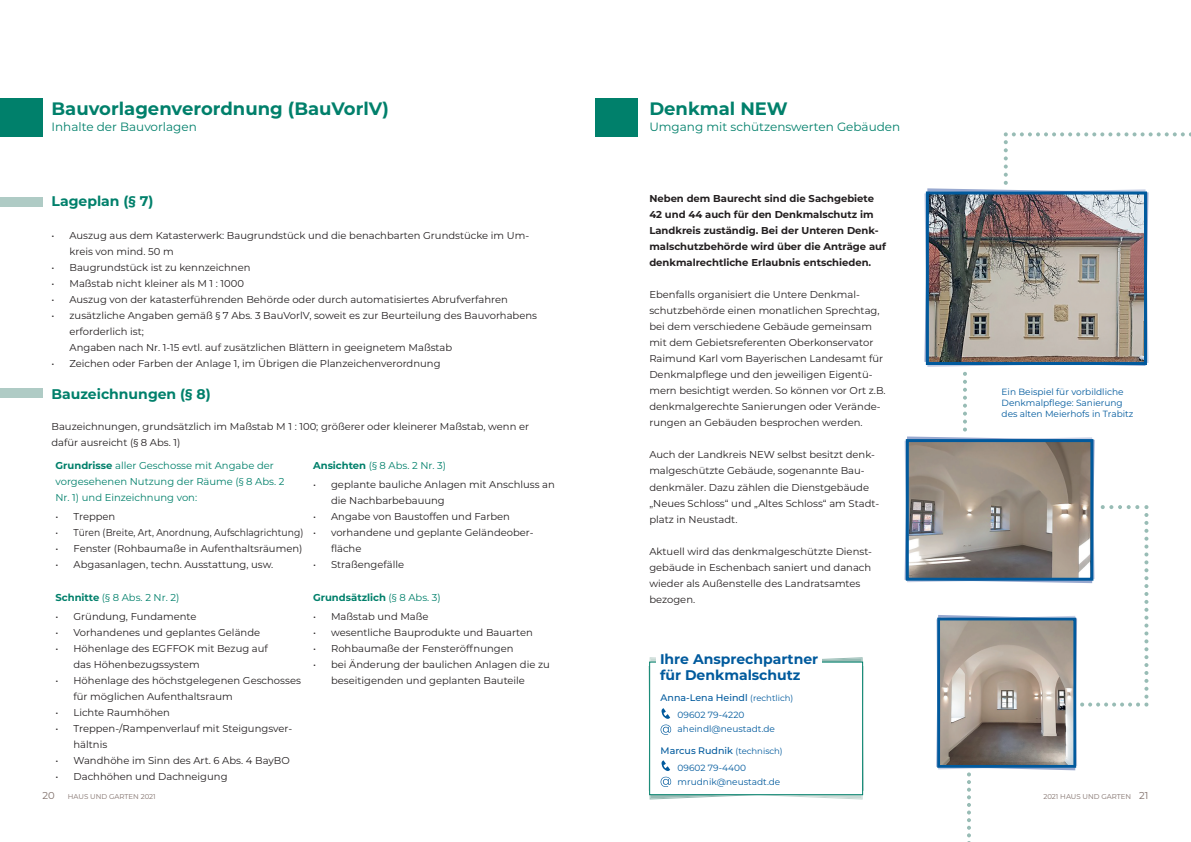
<style>
.page{position:relative;width:1191px;height:842px;background:#fff}
.page>*{position:absolute;margin:0;border:0;box-sizing:border-box;transform-origin:0 0}
.t1{font:700 18px "Montserrat";color:#00806b}
.t2{font:700 14px/16.8px "Montserrat";color:#015a9d}
.t3{font:700 14px "Montserrat";color:#00806b}
.t4{font:12px "Montserrat";color:#00806b}
.t5{font:10px/16px "Montserrat";color:#231f20}
.t6{font:700 10px/16px "Montserrat";color:#231f20}
.t7{font:10px/16px "Montserrat";color:#00806b}
.t8{font:10px "Montserrat";color:#231f20;scale:.92 1}
.t9{font:700 10px "Montserrat";color:#00806b}
.t10{font:10px "Montserrat";color:#80706b}
.t11{font:500 9.5px "Montserrat";color:#015a9d}
.t12{font:9px/14px "Montserrat";color:#015a9d}
.t13{font:7px "Montserrat";color:#80706b}
.s1{font-weight:700}
.s2{font-weight:400}
.s3{font-weight:400;font-size:8.5px}
.s4{font-size:10px}
</style>
<div class="page">
<div style="left:0;top:98px;width:43px;height:38px;background:#00806b"></div>
<svg style="left:904px;top:132px;width:287px;height:710px"></svg>
<svg style="left:648px;top:657px;width:215px;height:142px"></svg>
<div style="left:0;top:197px;width:43px;height:10px;background:#afcbc5"></div>
<div style="left:0;top:388px;width:43px;height:10px;background:#afcbc5"></div>
<div style="left:595px;top:98px;width:43px;height:38px;background:#00806b"></div>
<h1 class="t1" style="left:51px;top:96px;width:339px">Bauvorlagenverordnung (BauVorlV)</h1>
<p class="t4" style="left:51px;top:119px;width:147px">Inhalte der Bauvorlagen</p>
<h2 class="t3" style="left:51px;top:191px;width:104px">Lageplan (§ 7)</h2>
<p class="t5" style="left:69px;top:227px;width:461px;text-indent:-18px">• Auszug aus dem Katasterwerk: Baugrundstück und die benachbarten Grundstücke im Um&shy;kreis von mind. 50 m</p>
<p class="t5" style="left:51px;top:259px;width:200px">• Baugrundstück ist zu kennzeichnen</p>
<p class="t5" style="left:51px;top:275px;width:194px">• Maßstab nicht kleiner als M 1 : 1000</p>
<p class="t5" style="left:51px;top:291px;width:458px">• Auszug von der katasterführenden Behörde oder durch automatisiertes Abrufverfahren</p>
<p class="t5" style="left:69px;top:307px;width:469px;text-indent:-18px">• zusätzliche Angaben gemäß § 7 Abs. 3 BauVorlV, soweit es zur Beurteilung des Bauvorhabens erforderlich ist;<br>Angaben nach Nr. 1-15 evtl. auf zusätzlichen Blättern in geeignetem Maßstab</p>
<p class="t5" style="left:51px;top:355px;width:390px">• Zeichen oder Farben der Anlage 1, im Übrigen die Planzeichenverordnung</p>
<h2 class="t3" style="left:51px;top:384px;width:161px">Bauzeichnungen (§ 8)</h2>
<p class="t5" style="left:51px;top:418px;width:479px">Bauzeichnungen, grundsätzlich im Maßstab M 1 : 100; größerer oder kleinerer Maßstab, wenn er dafür ausreicht (§ 8 Abs. 1)</p>
<p class="t7" style="left:55px;top:457px;width:230px"><span class="s1">Grundrisse</span> aller Geschosse mit Angabe der vorgesehenen Nutzung der Räume (§ 8 Abs. 2<br>Nr. 1) und Einzeichnung von:</p>
<p class="t5" style="left:55px;top:508px;width:61px">• Treppen</p>
<p class="t8" style="left:55px;top:525px;width:271px">• Türen (Breite, Art, Anordnung, Aufschlagrichtung)</p>
<p class="t5" style="left:55px;top:540px;width:248px">• Fenster (Rohbaumaße in Aufenthaltsräumen)</p>
<p class="t5" style="left:55px;top:556px;width:219px">• Abgasanlagen, techn. Ausstattung, usw.</p>
<p class="t7" style="left:313px;top:457px;width:135px"><span class="s1">Ansichten</span> (§ 8 Abs. 2 Nr. 3)</p>
<p class="t5" style="left:331px;top:476px;width:225px;text-indent:-18px">• geplante bauliche Anlagen mit Anschluss an die Nachbarbebauung</p>
<p class="t5" style="left:313px;top:508px;width:198px">• Angabe von Baustoffen und Farben</p>
<p class="t5" style="left:331px;top:524px;width:204px;text-indent:-18px">• vorhandene und geplante Geländeober&shy;fläche</p>
<p class="t5" style="left:313px;top:556px;width:93px">• Straßengefälle</p>
<p class="t7" style="left:55px;top:589px;width:125px"><span class="s1">Schnitte</span> (§ 8 Abs. 2 Nr. 2)</p>
<p class="t5" style="left:55px;top:608px;width:142px">• Gründung, Fundamente</p>
<p class="t5" style="left:55px;top:624px;width:206px">• Vorhandenes und geplantes Gelände</p>
<p class="t5" style="left:73px;top:640px;width:196px;text-indent:-18px">• Höhenlage des EGFFOK mit Bezug auf das Höhenbezugssystem</p>
<p class="t5" style="left:73px;top:672px;width:229px;text-indent:-18px">• Höhenlage des höchstgelegenen Geschosses für möglichen Aufenthaltsraum</p>
<p class="t5" style="left:55px;top:704px;width:116px">• Lichte Raumhöhen</p>
<p class="t5" style="left:73px;top:720px;width:220px;text-indent:-18px">• Treppen-/Rampenverlauf mit Steigungsver&shy;hältnis</p>
<p class="t5" style="left:55px;top:752px;width:236px">• Wandhöhe im Sinn des Art. 6 Abs. 4 BayBO</p>
<p class="t5" style="left:55px;top:768px;width:173px">• Dachhöhen und Dachneigung</p>
<p class="t9" style="left:313px;top:590px;width:129px">Grundsätzlich <span class="s2">(§ 8 Abs. 3)</span></p>
<p class="t5" style="left:313px;top:608px;width:117px">• Maßstab und Maße</p>
<p class="t5" style="left:313px;top:624px;width:221px">• wesentliche Bauprodukte und Bauarten</p>
<p class="t5" style="left:313px;top:640px;width:202px">• Rohbaumaße der Fensteröffnungen</p>
<p class="t5" style="left:331px;top:656px;width:220px;text-indent:-18px">• bei Änderung der baulichen Anlagen die zu beseitigenden und geplanten Bauteile</p>
<h1 class="t1" style="left:649px;top:96px;width:140px">Denkmal NEW</h1>
<p class="t4" style="left:649px;top:119px;width:252px">Umgang mit schützenswerten Gebäuden</p>
<p class="t6" style="left:649px;top:190px;width:238px">Neben dem Baurecht sind die Sachgebiete 42 und 44 auch für den Denkmalschutz im Landkreis zuständig. Bei der Unteren Denk&shy;malschutzbehörde wird über die Anträge auf denkmalrechtliche Erlaubnis entschieden.</p>
<p class="t5" style="left:649px;top:287px;width:238px">Ebenfalls organisiert die Untere Denkmal&shy;schutzbehörde einen monatlichen Sprechtag, bei dem verschiedene Gebäude gemeinsam mit dem Gebietsreferenten Oberkonservator Raimund Karl vom Bayerischen Landesamt für Denkmalpflege und den jeweiligen Eigentü&shy;mern besichtigt werden. So können vor Ort z.B. denkmalgerechte Sanierungen oder Verände&shy;rungen an Gebäuden besprochen werden.</p>
<p class="t5" style="left:649px;top:447px;width:231px">Auch der Landkreis NEW selbst besitzt denk&shy;malgeschützte Gebäude, sogenannte Bau&shy;denkmäler. Dazu zählen die Dienstgebäude „Neues Schloss“ und „Altes Schloss“ am Stadt&shy;platz in Neustadt.</p>
<p class="t5" style="left:649px;top:543px;width:224px">Aktuell wird das denkmalgeschützte Dienst&shy;gebäude in Eschenbach saniert und danach wieder als Außenstelle des Landratsamtes bezogen.</p>
<h2 class="t2" style="left:660px;top:649px;width:160px">Ihre Ansprechpartner für Denkmalschutz</h2>
<p class="t11" style="left:660px;top:691px;width:134px">Anna-Lena Heindl <span class="s3">(rechtlich)</span></p>
<p class="t12" style="left:677px;top:707px;width:99px">09602 79-4220 aheindl@neustadt.de</p>
<p class="t11" style="left:660px;top:744px;width:124px">Marcus Rudnik <span class="s3">(technisch)</span></p>
<p class="t12" style="left:677px;top:760px;width:104px">09602 79-4400 mrudnik@neustadt.de</p>
<p class="t12" style="left:1001px;top:386px;width:133px;line-height:10.8px">Ein Beispiel für vorbildliche<br>Denkmalpflege: Sanierung des alten Meierhofs in Trabitz</p>
<p class="t10" style="left:43px;top:789px;width:14px">20</p>
<p class="t13" style="left:68px;top:792px;width:89px">HAUS UND GARTEN 2021</p>
<p class="t13" style="left:1043px;top:792px;width:107px">2021 HAUS UND GARTEN <span class="s4">21</span></p>
</div>
